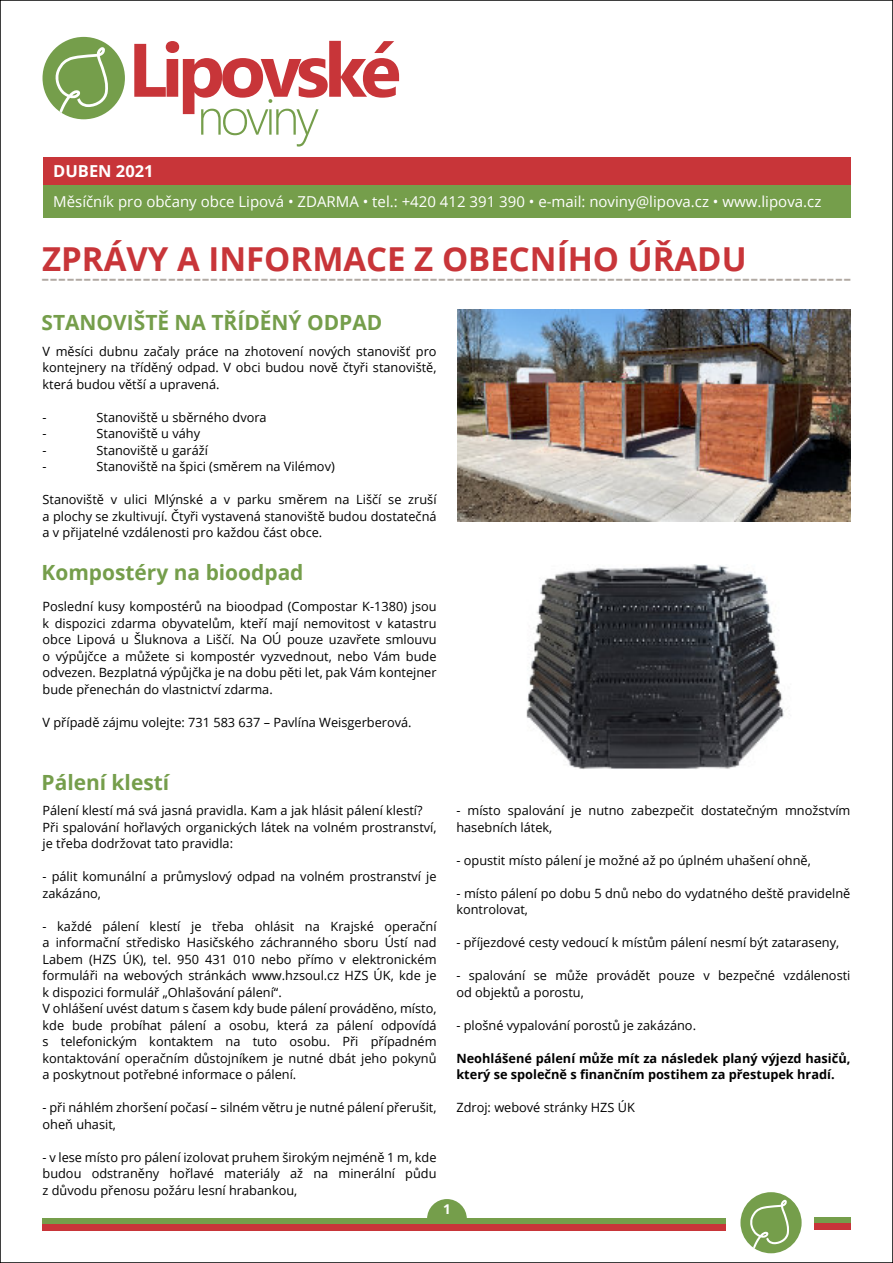
<style>
.page{position:relative;width:893px;height:1263px;background:#fff}
.page>*{position:absolute;margin:0;border:0;box-sizing:border-box;transform-origin:0 0}
.t1{font:700 33px "Open Sans";color:#c83539}
.t2{font:26.25px "Open Sans";color:#b1a9a2}
.t3{font:700 21px "Open Sans";color:#759e4b}
.t4{font:700 16.5px "Open Sans";color:#fff}
.t5{font:15px "Open Sans";color:#fff}
.t6{font:700 13.5px "Open Sans";color:#fff}
.t7{font:12.75px/16.5px "Open Sans";color:#000}
.t8{font:700 12.75px/16.5px "Open Sans";color:#000}
</style>
<div class="page">
<div style="left:43px;top:157px;width:807px;height:28px;background:#c83539"></div>
<div style="left:43px;top:185px;width:807px;height:33px;background:#759e4b"></div>
<div style="left:814px;top:1217px;width:36px;height:6px;background:#759e4b"></div>
<div style="left:814px;top:1223px;width:36px;height:7px;background:#c83539"></div>
<svg style="left:134px;top:41px;width:265px;height:106px"></svg>
<div style="left:43px;top:37px;width:82px;height:82px;background:#759e4b;border-radius:50%"></div>
<svg style="left:55px;top:47px;width:54px;height:66px"></svg>
<svg style="left:427px;top:1199px;width:40px;height:19px"></svg>
<div style="left:740px;top:1192px;width:62px;height:61px;background:#759e4b;border-radius:50%"></div>
<svg style="left:750px;top:1200px;width:39px;height:48px"></svg>
<div style="left:43px;top:1218px;width:683px;height:7px;background:#759e4b"></div>
<div style="left:43px;top:1224px;width:683px;height:7px;background:#c83539"></div>
<img style="left:526px;top:564px;width:261px;height:205px">
<img style="left:457px;top:309px;width:393px;height:213px">
<p class="t4" style="left:53px;top:164px;width:102px">DUBEN 2021</p>
<p class="t5" style="left:53px;top:196px;width:770px">Měsíčník pro občany obce Lipová • ZDARMA • tel.: +420 412 391 390 • e-mail: noviny@lipova.cz • www.lipova.cz</p>
<h1 class="t1" style="left:42px;top:246px;width:706px">ZPRÁVY A INFORMACE Z OBECNÍHO ÚŘADU</h1>
<h2 class="t2" style="left:41px;top:267px;width:812px">------------------------------------------------------------------------------------------------</h2>
<h3 class="t3" style="left:42px;top:314px;width:342px">STANOVIŠTĚ NA TŘÍDĚNÝ ODPAD</h3>
<p class="t7" style="left:43px;top:344px;width:396px;text-align:justify">V měsíci dubnu začaly práce na zhotovení nových stanovišť pro kontejnery na tříděný odpad. V obci budou nově čtyři stanoviště, která budou větší a upravená.</p>
<p class="t7" style="left:43px;top:410px;width:6px">-</p>
<p class="t7" style="left:97px;top:410px;width:172px">Stanoviště u sběrného dvora</p>
<p class="t7" style="left:43px;top:427px;width:6px">-</p>
<p class="t7" style="left:97px;top:427px;width:105px">Stanoviště u váhy</p>
<p class="t7" style="left:43px;top:443px;width:6px">-</p>
<p class="t7" style="left:97px;top:443px;width:113px">Stanoviště u garáží</p>
<p class="t7" style="left:43px;top:460px;width:6px">-</p>
<p class="t7" style="left:97px;top:460px;width:240px">Stanoviště na špici (směrem na Vilémov)</p>
<p class="t7" style="left:43px;top:493px;width:396px;text-align:justify">Stanoviště v ulici Mlýnské a v parku směrem na Liščí se zruší a plochy se zkultivují. Čtyři vystavená stanoviště budou dostatečná a v přijatelné vzdálenosti pro každou část obce.</p>
<h3 class="t3" style="left:42px;top:564px;width:263px">Kompostéry na bioodpad</h3>
<p class="t7" style="left:43px;top:599px;width:396px;text-align:justify">Poslední kusy kompostérů na bioodpad (Compostar K-1380) jsou k dispozici zdarma obyvatelům, kteří mají nemovitost v katastru obce Lipová u Šluknova a Liščí. Na OÚ pouze uzavřete smlouvu o výpůjčce a můžete si kompostér vyzvednout, nebo Vám bude odvezen. Bezplatná výpůjčka je na dobu pěti let, pak Vám kontejner bude přenechán do vlastnictví zdarma.</p>
<p class="t7" style="left:43px;top:715px;width:371px">V případě zájmu volejte: 731 583 637 – Pavlína Weisgerberová.</p>
<h3 class="t3" style="left:42px;top:774px;width:129px">Pálení klestí</h3>
<p class="t7" style="left:43px;top:803px;width:396px">Pálení klestí má svá jasná pravidla. Kam a jak hlásit pálení klestí?<br>Při spalování hořlavých organických látek na volném prostranství, je třeba dodržovat tato pravidla:</p>
<p class="t7" style="left:43px;top:869px;width:396px">- pálit komunální a průmyslový odpad na volném prostranství je zakázáno,</p>
<p class="t7" style="left:43px;top:919px;width:396px">- každé pálení klestí je třeba ohlásit na Krajské operační a informační středisko Hasičského záchranného sboru Ústí nad Labem (HZS ÚK), tel. 950 431 010 nebo přímo v elektronickém formuláři na webových stránkách www.hzsoul.cz HZS ÚK, kde je k dispozici formulář „Ohlašování pálení“.<br>V ohlášení uvést datum s časem kdy bude pálení prováděno, místo, kde bude probíhat pálení a osobu, která za pálení odpovídá s telefonickým kontaktem na tuto osobu. Při případném kontaktování operačním důstojníkem je nutné dbát jeho pokynů a poskytnout potřebné informace o pálení.</p>
<p class="t7" style="left:43px;top:1100px;width:396px">- při náhlém zhoršení počasí – silném větru je nutné pálení přerušit, oheň uhasit,</p>
<p class="t7" style="left:43px;top:1150px;width:396px;text-align:justify">- v lese místo pro pálení izolovat pruhem širokým nejméně 1 m, kde budou odstraněny hořlavé materiály až na minerální půdu z důvodu přenosu požáru lesní hrabankou,</p>
<p class="t6" style="left:443px;top:1204px;width:9px">1</p>
<p class="t7" style="left:456px;top:803px;width:396px">- místo spalování je nutno zabezpečit dostatečným množstvím hasebních látek,</p>
<p class="t7" style="left:456px;top:853px;width:356px">- opustit místo pálení je možné až po úplném uhašení ohně,</p>
<p class="t7" style="left:456px;top:886px;width:396px">- místo pálení po dobu 5 dnů nebo do vydatného deště pravidelně kontrolovat,</p>
<p class="t7" style="left:456px;top:935px;width:384px">- příjezdové cesty vedoucí k místům pálení nesmí být zataraseny,</p>
<p class="t7" style="left:456px;top:968px;width:396px">- spalování se může provádět pouze v bezpečné vzdálenosti od objektů a porostu,</p>
<p class="t7" style="left:456px;top:1018px;width:241px">- plošné vypalování porostů je zakázáno.</p>
<p class="t8" style="left:456px;top:1051px;width:396px">Neohlášené pálení může mít za následek planý výjezd hasičů, který se společně s finančním postihem za přestupek hradí.</p>
<p class="t7" style="left:456px;top:1100px;width:180px">Zdroj: webové stránky HZS ÚK</p>
</div>
